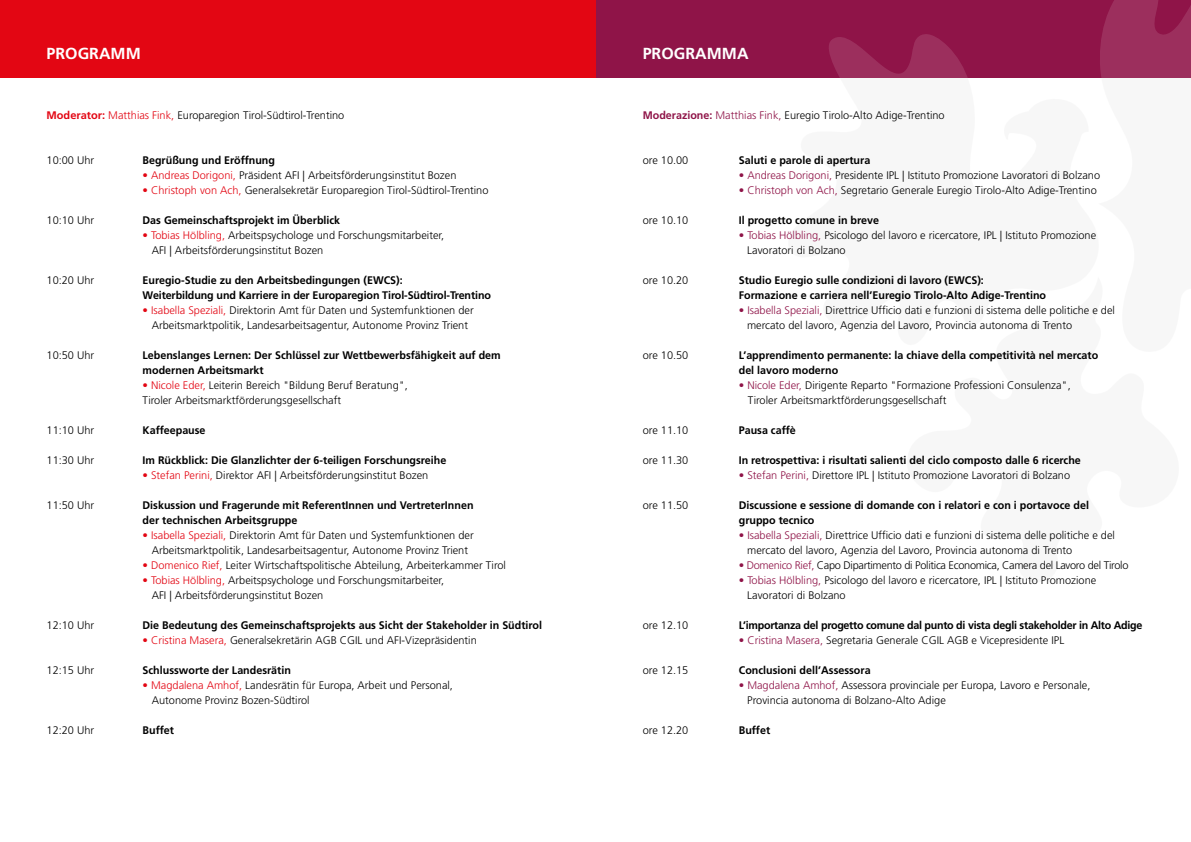
<style>
.page{position:relative;width:1191px;height:842px;background:#fff}
.page>*{position:absolute;margin:0;border:0;box-sizing:border-box;transform-origin:0 0}
.t1{font:700 16px "Frutiger LT Pro";color:#fff}
.t2{font:300 11px/15px "Frutiger LT Pro";color:#000}
.t3{font:700 11px/15px "Frutiger LT Pro";color:#000}
.t4{font:300 11px "Frutiger LT Pro";letter-spacing:-.025em;color:#000}
.t5{font:700 11px "Frutiger LT Pro";letter-spacing:-.025em;color:#000}
.s1{font-weight:700;color:#e30613}
.s2{color:#e30613}
.s3{font-weight:700;color:#8f1448}
.s4{color:#8f1448}
</style>
<div class="page">
<div style="left:587px;top:0;width:604px;height:77px;background:#8f1448"></div>
<svg style="left:785px;top:0;width:406px;height:78px"></svg>
<div style="left:0;top:0;width:595px;height:77px;background:#e30613"></div>
<h1 class="t1" style="left:47px;top:44px;width:96px">PROGRAMM</h1>
<p class="t2" style="left:47px;top:108px;width:299px"><span class="s1">Moderator:</span> <span class="s2">Matthias Fink,</span> Europaregion Tirol-Südtirol-Trentino</p>
<p class="t2" style="left:47px;top:153px;width:49px">10:00 Uhr</p>
<p class="t3" style="left:143px;top:152px;width:134px">Begrüßung und Eröffnung</p>
<p class="t2" style="left:143px;top:168px;width:315px"><span class="s2">• Andreas Dorigoni,</span> Präsident AFI | Arbeitsförderungsinstitut Bozen</p>
<p class="t2" style="left:143px;top:183px;width:347px"><span class="s2">• Christoph von Ach,</span> Generalsekretär Europaregion Tirol-Südtirol-Trentino</p>
<p class="t2" style="left:47px;top:213px;width:49px">10:10 Uhr</p>
<p class="t3" style="left:143px;top:212px;width:199px">Das Gemeinschaftsprojekt im Überblick</p>
<p class="t2" style="left:152px;top:228px;width:294px;text-indent:-9px"><span class="s2">• Tobias Hölbling,</span> Arbeitspsychologe und Forschungsmitarbeiter,<br>AFI | Arbeitsförderungsinstitut Bozen</p>
<p class="t2" style="left:47px;top:273px;width:49px">10:20 Uhr</p>
<p class="t3" style="left:143px;top:272px;width:350px">Euregio-Studie zu den Arbeitsbedingungen (EWCS):<br>Weiterbildung und Karriere in der Europaregion Tirol-Südtirol-Trentino</p>
<p class="t2" style="left:143px;top:303px;width:333px;text-align:center"><span class="s2">• Isabella Speziali,</span> Direktorin Amt für Daten und Systemfunktionen der<br>Arbeitsmarktpolitik, Landesarbeitsagentur, Autonome Provinz Trient</p>
<p class="t2" style="left:47px;top:348px;width:49px">10:50 Uhr</p>
<p class="t3" style="left:143px;top:347px;width:360px">Lebenslanges Lernen: Der Schlüssel zur Wettbewerbsfähigkeit auf dem modernen Arbeitsmarkt</p>
<p class="t2" style="left:143px;top:378px;width:267px"><span class="s2">• Nicole Eder,</span> Leiterin Bereich "Bildung Beruf Beratung",<br>Tiroler Arbeitsmarktförderungsgesellschaft</p>
<p class="t2" style="left:47px;top:423px;width:49px">11:10 Uhr</p>
<p class="t3" style="left:143px;top:422px;width:64px">Kaffeepause</p>
<p class="t2" style="left:47px;top:453px;width:49px">11:30 Uhr</p>
<p class="t3" style="left:143px;top:452px;width:305px">Im Rückblick: Die Glanzlichter der 6-teiligen Forschungsreihe</p>
<p class="t2" style="left:143px;top:468px;width:287px"><span class="s2">• Stefan Perini,</span> Direktor AFI | Arbeitsförderungsinstitut Bozen</p>
<p class="t2" style="left:47px;top:498px;width:49px">11:50 Uhr</p>
<p class="t3" style="left:143px;top:497px;width:332px">Diskussion und Fragerunde mit ReferentInnen und VertreterInnen der technischen Arbeitsgruppe</p>
<p class="t2" style="left:143px;top:528px;width:333px;text-align:center"><span class="s2">• Isabella Speziali,</span> Direktorin Amt für Daten und Systemfunktionen der<br>Arbeitsmarktpolitik, Landesarbeitsagentur, Autonome Provinz Trient</p>
<p class="t2" style="left:143px;top:558px;width:365px"><span class="s2">• Domenico Rief,</span> Leiter Wirtschaftspolitische Abteilung, Arbeiterkammer Tirol</p>
<p class="t2" style="left:152px;top:573px;width:294px;text-indent:-9px"><span class="s2">• Tobias Hölbling,</span> Arbeitspsychologe und Forschungsmitarbeiter,<br>AFI | Arbeitsförderungsinstitut Bozen</p>
<p class="t2" style="left:47px;top:618px;width:49px">12:10 Uhr</p>
<p class="t3" style="left:143px;top:617px;width:401px">Die Bedeutung des Gemeinschaftsprojekts aus Sicht der Stakeholder in Südtirol</p>
<p class="t2" style="left:143px;top:633px;width:336px"><span class="s2">• Cristina Masera,</span> Generalsekretärin AGB CGIL und AFI-Vizepräsidentin</p>
<p class="t2" style="left:47px;top:663px;width:49px">12:15 Uhr</p>
<p class="t3" style="left:143px;top:662px;width:150px">Schlussworte der Landesrätin</p>
<p class="t2" style="left:152px;top:678px;width:303px;text-indent:-9px"><span class="s2">• Magdalena Amhof,</span> Landesrätin für Europa, Arbeit und Personal,<br>Autonome Provinz Bozen-Südtirol</p>
<p class="t2" style="left:47px;top:723px;width:49px">12:20 Uhr</p>
<p class="t3" style="left:143px;top:722px;width:33px">Buffet</p>
<h1 class="t1" style="left:643px;top:44px;width:107px">PROGRAMMA</h1>
<p class="t2" style="left:643px;top:108px;width:303px"><span class="s3">Moderazione:</span> <span class="s4">Matthias Fink,</span> Euregio Tirolo-Alto Adige-Trentino</p>
<p class="t2" style="left:643px;top:153px;width:47px">ore 10.00</p>
<p class="t3" style="left:739px;top:152px;width:133px">Saluti e parole di apertura</p>
<p class="t2" style="left:739px;top:168px;width:363px"><span class="s4">• Andreas Dorigoni,</span> Presidente IPL | Istituto Promozione Lavoratori di Bolzano</p>
<p class="t2" style="left:739px;top:183px;width:359px"><span class="s4">• Christoph von Ach,</span> Segretario Generale Euregio Tirolo-Alto Adige-Trentino</p>
<p class="t2" style="left:643px;top:213px;width:47px">ore 10.10</p>
<p class="t3" style="left:739px;top:212px;width:142px">Il progetto comune in breve</p>
<p class="t2" style="left:747px;top:228px;width:350px;text-indent:-9px"><span class="s4">• Tobias Hölbling,</span> Psicologo del lavoro e ricercatore, IPL | Istituto Promozione<br>Lavoratori di Bolzano</p>
<p class="t2" style="left:643px;top:273px;width:47px">ore 10.20</p>
<p class="t3" style="left:739px;top:272px;width:309px">Studio Euregio sulle condizioni di lavoro (EWCS):<br>Formazione e carriera nell’Euregio Tirolo-Alto Adige-Trentino</p>
<p class="t2" style="left:747px;top:303px;width:369px;text-indent:-8px"><span class="s4">• Isabella Speziali,</span> Direttrice Ufficio dati e funzioni di sistema delle politiche e del mercato del lavoro, Agenzia del Lavoro, Provincia autonoma di Trento</p>
<p class="t2" style="left:643px;top:348px;width:47px">ore 10.50</p>
<p class="t3" style="left:739px;top:347px;width:361px">L’apprendimento permanente: la chiave della competitività nel mercato del lavoro moderno</p>
<p class="t2" style="left:748px;top:378px;width:324px;text-indent:-9px"><span class="s4">• Nicole Eder,</span> Dirigente Reparto "Formazione Professioni Consulenza",<br>Tiroler Arbeitsmarktförderungsgesellschaft</p>
<p class="t2" style="left:643px;top:423px;width:47px">ore 11.10</p>
<p class="t3" style="left:739px;top:422px;width:59px">Pausa caffè</p>
<p class="t2" style="left:643px;top:453px;width:47px">ore 11.30</p>
<p class="t3" style="left:739px;top:452px;width:343px">In retrospettiva: i risultati salienti del ciclo composto dalle 6 ricerche</p>
<p class="t2" style="left:739px;top:468px;width:333px"><span class="s4">• Stefan Perini,</span> Direttore IPL | Istituto Promozione Lavoratori di Bolzano</p>
<p class="t2" style="left:643px;top:498px;width:47px">ore 11.50</p>
<p class="t3" style="left:739px;top:497px;width:352px">Discussione e sessione di domande con i relatori e con i portavoce del gruppo tecnico</p>
<p class="t2" style="left:747px;top:528px;width:369px;text-indent:-9px"><span class="s4">• Isabella Speziali,</span> Direttrice Ufficio dati e funzioni di sistema delle politiche e del mercato del lavoro, Agenzia del Lavoro, Provincia autonoma di Trento</p>
<p class="t4" style="left:739px;top:559px;width:391px"><span class="s4">• Domenico Rief,</span> Capo Dipartimento di Politica Economica, Camera del Lavoro del Tirolo</p>
<p class="t2" style="left:747px;top:573px;width:350px;text-indent:-9px"><span class="s4">• Tobias Hölbling,</span> Psicologo del lavoro e ricercatore, IPL | Istituto Promozione<br>Lavoratori di Bolzano</p>
<p class="t2" style="left:643px;top:618px;width:47px">ore 12.10</p>
<p class="t5" style="left:739px;top:618px;width:405px">L’importanza del progetto comune dal punto di vista degli stakeholder in Alto Adige</p>
<p class="t2" style="left:739px;top:633px;width:327px"><span class="s4">• Cristina Masera,</span> Segretaria Generale CGIL AGB e Vicepresidente IPL</p>
<p class="t2" style="left:643px;top:663px;width:47px">ore 12.15</p>
<p class="t3" style="left:739px;top:662px;width:133px">Conclusioni dell’Assessora</p>
<p class="t2" style="left:747px;top:678px;width:344px;text-indent:-9px"><span class="s4">• Magdalena Amhof,</span> Assessora provinciale per Europa, Lavoro e Personale,<br>Provincia autonoma di Bolzano-Alto Adige</p>
<p class="t2" style="left:643px;top:723px;width:47px">ore 12.20</p>
<p class="t3" style="left:739px;top:722px;width:33px">Buffet</p>
</div>
